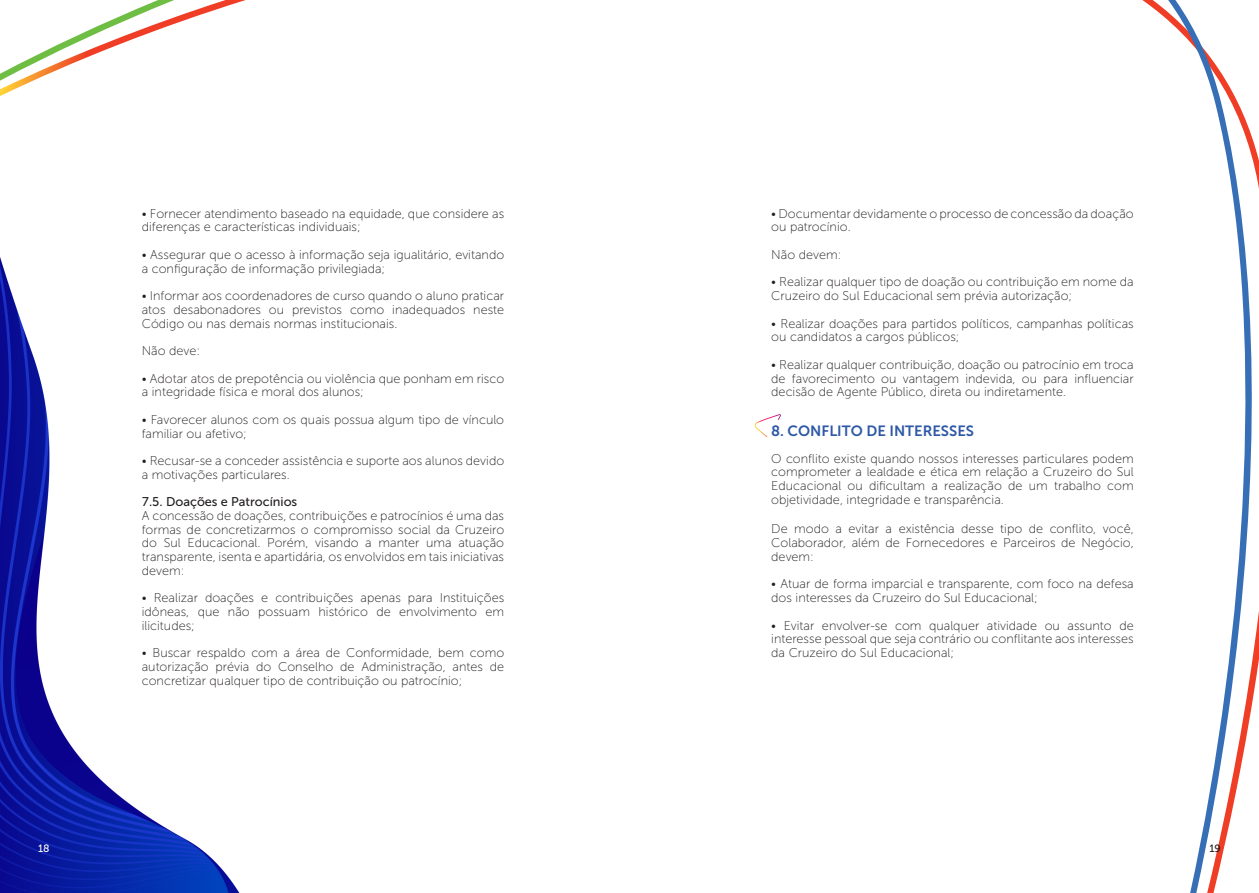
<style>
.page{position:relative;width:1259px;height:893px;background:#fff}
.page>*{position:absolute;margin:0;border:0;box-sizing:border-box;transform-origin:0 0}
.t1{font:14.85px "Museo Sans 700";color:#2e59a6}
.t2{font:12.75px/13.8px "Museo Sans 100";color:#231f20}
.t3{font:12.75px "Museo Sans 500";color:#231f20}
.t4{font:10.5px "Museo Sans 500";color:#fff}
.t5{font:10.5px "Museo Sans 500";color:#231f20}
</style>
<div class="page">
<img style="left:0;top:257px;width:755px;height:636px">
<svg style="left:0;top:887px;width:9px;height:6px"></svg>
<svg style="left:1168px;top:0;width:91px;height:893px"></svg>
<svg style="left:0;top:0;width:246px;height:96px"></svg>
<svg style="left:755px;top:414px;width:26px;height:23px"></svg>
<p class="t2" style="left:142px;top:206px;width:364px">• Fornecer atendimento baseado na equidade, que considere as diferenças e características individuais;</p>
<p class="t2" style="left:142px;top:248px;width:364px">• Assegurar que o acesso à informação seja igualitário, evitando a configuração de informação privilegiada;</p>
<p class="t2" style="left:142px;top:289px;width:364px;text-align:justify">• Informar aos coordenadores de curso quando o aluno praticar atos desabonadores ou previstos como inadequados neste Código ou nas demais normas institucionais.</p>
<p class="t2" style="left:142px;top:344px;width:60px">Não deve:</p>
<p class="t2" style="left:142px;top:371px;width:364px">• Adotar atos de prepotência ou violência que ponham em risco a integridade física e moral dos alunos;</p>
<p class="t2" style="left:142px;top:413px;width:364px">• Favorecer alunos com os quais possua algum tipo de vínculo familiar ou afetivo;</p>
<p class="t2" style="left:142px;top:454px;width:364px">• Recusar-se a conceder assistência e suporte aos alunos devido a motivações particulares.</p>
<p class="t3" style="left:142px;top:495px;width:157px">7.5. Doações e Patrocínios</p>
<p class="t2" style="left:142px;top:509px;width:364px;text-align:justify">A concessão de doações, contribuições e patrocínios é uma das formas de concretizarmos o compromisso social da Cruzeiro do Sul Educacional. Porém, visando a manter uma atuação transparente, isenta e apartidária, os envolvidos em tais iniciativas devem:</p>
<p class="t2" style="left:142px;top:591px;width:364px;text-align:justify">• Realizar doações e contribuições apenas para Instituições idôneas, que não possuam histórico de envolvimento em ilicitudes;</p>
<p class="t2" style="left:142px;top:646px;width:364px;text-align:justify">• Buscar respaldo com a área de Conformidade, bem como autorização prévia do Conselho de Administração, antes de concretizar qualquer tipo de contribuição ou patrocínio;</p>
<p class="t2" style="left:771px;top:206px;width:364px">• Documentar devidamente o processo de concessão da doação ou patrocínio.</p>
<p class="t2" style="left:771px;top:248px;width:72px">Não devem:</p>
<p class="t2" style="left:771px;top:275px;width:364px">• Realizar qualquer tipo de doação ou contribuição em nome da<br>Cruzeiro do Sul Educacional sem prévia autorização;</p>
<p class="t2" style="left:771px;top:316px;width:364px">• Realizar doações para partidos políticos, campanhas políticas ou candidatos a cargos públicos;</p>
<p class="t2" style="left:771px;top:358px;width:364px;text-align:justify">• Realizar qualquer contribuição, doação ou patrocínio em troca de favorecimento ou vantagem indevida, ou para influenciar decisão de Agente Público, direta ou indiretamente.</p>
<p class="t1" style="left:771px;top:423px;width:204px">8. CONFLITO DE INTERESSES</p>
<p class="t2" style="left:771px;top:451px;width:364px;text-align:justify">O conflito existe quando nossos interesses particulares podem comprometer a lealdade e ética em relação a Cruzeiro do Sul Educacional ou dificultam a realização de um trabalho com objetividade, integridade e transparência.</p>
<p class="t2" style="left:771px;top:522px;width:364px;text-align:justify">De modo a evitar a existência desse tipo de conflito, você, Colaborador, além de Fornecedores e Parceiros de Negócio, devem:</p>
<p class="t2" style="left:771px;top:577px;width:364px">• Atuar de forma imparcial e transparente, com foco na defesa dos interesses da Cruzeiro do Sul Educacional;</p>
<p class="t2" style="left:771px;top:619px;width:364px;text-align:justify">• Evitar envolver-se com qualquer atividade ou assunto de interesse pessoal que seja contrário ou conflitante aos interesses da Cruzeiro do Sul Educacional;</p>
<p class="t4" style="left:38px;top:843px;width:13px">18</p>
<p class="t5" style="left:1209px;top:843px;width:13px">19</p>
</div>
